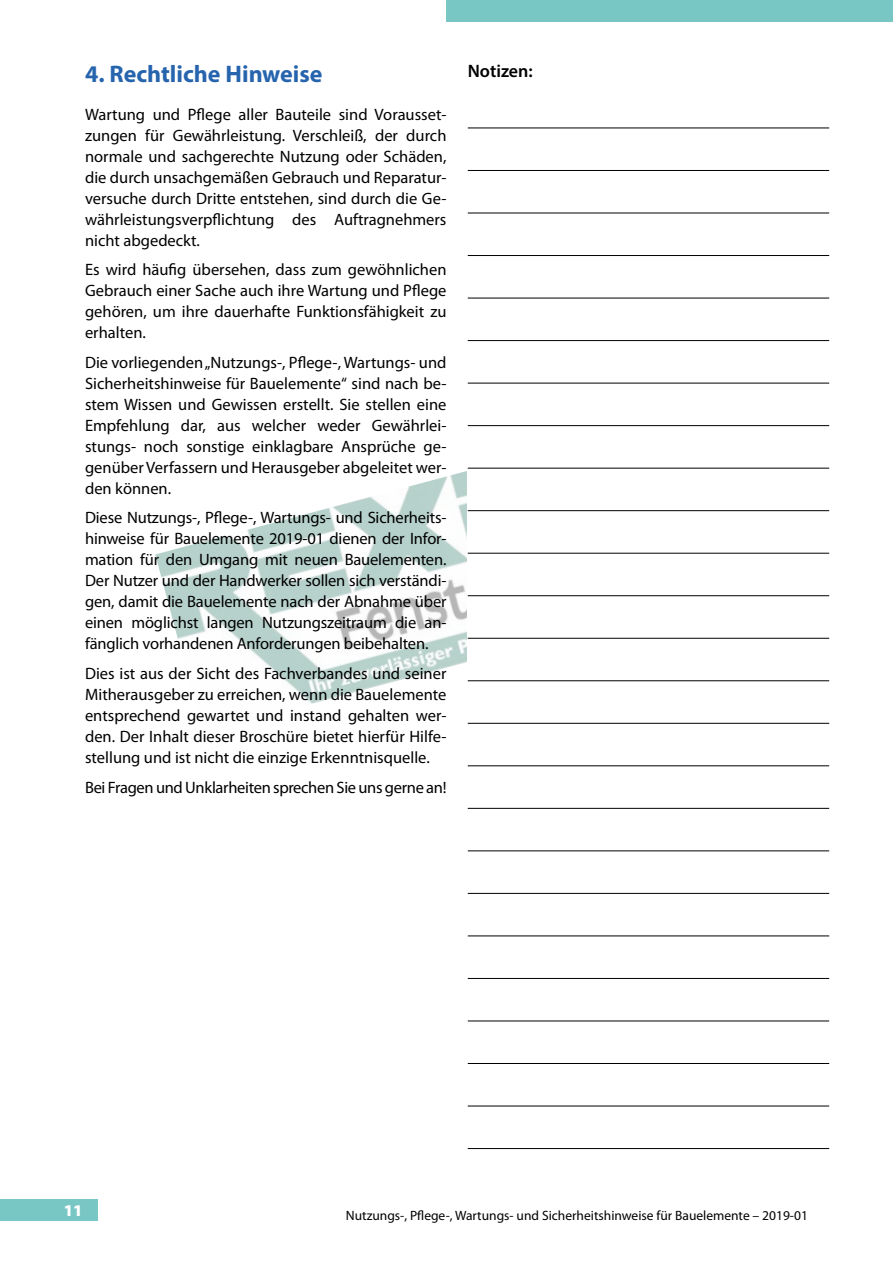
<style>
.page{position:relative;width:893px;height:1263px;background:#fff}
.page>*{position:absolute;margin:0;border:0;box-sizing:border-box;transform-origin:0 0}
.t1{font:700 24px "Myriad Pro";color:#2664ae}
.t2{font:600 18px "Myriad Pro";color:#000}
.t3{font:16.5px/21px "Myriad Pro";color:#000;text-align:justify}
.t4{font:16.5px "Myriad Pro";letter-spacing:-.02em;color:#000}
.t5{font:900 16.5px "Myriad Pro";color:#fff}
.t6{font:13.5px "Myriad Pro";color:#000}
</style>
<div class="page">
<div style="left:446px;top:0;width:447px;height:21px;background:#79c7c5"></div>
<div style="left:0;top:1199px;width:98px;height:21px;background:#79c7c5"></div>
<img style="left:155px;top:425px;width:313px;height:299px">
<hr style="left:468px;top:128px;width:361px;height:1px;background:#000">
<hr style="left:468px;top:170px;width:361px;height:1px;background:#000">
<hr style="left:468px;top:213px;width:361px;height:1px;background:#000">
<hr style="left:468px;top:255px;width:361px;height:1px;background:#000">
<hr style="left:468px;top:298px;width:361px;height:1px;background:#000">
<hr style="left:468px;top:340px;width:361px;height:1px;background:#000">
<hr style="left:468px;top:383px;width:361px;height:1px;background:#000">
<hr style="left:468px;top:425px;width:361px;height:1px;background:#000">
<hr style="left:468px;top:468px;width:361px;height:1px;background:#000">
<hr style="left:468px;top:510px;width:361px;height:1px;background:#000">
<hr style="left:468px;top:553px;width:361px;height:1px;background:#000">
<hr style="left:468px;top:595px;width:361px;height:1px;background:#000">
<hr style="left:468px;top:638px;width:361px;height:1px;background:#000">
<hr style="left:468px;top:680px;width:361px;height:1px;background:#000">
<hr style="left:468px;top:723px;width:361px;height:1px;background:#000">
<hr style="left:468px;top:765px;width:361px;height:1px;background:#000">
<hr style="left:468px;top:808px;width:361px;height:1px;background:#000">
<hr style="left:468px;top:850px;width:361px;height:1px;background:#000">
<hr style="left:468px;top:893px;width:361px;height:1px;background:#000">
<hr style="left:468px;top:935px;width:361px;height:1px;background:#000">
<hr style="left:468px;top:978px;width:361px;height:1px;background:#000">
<hr style="left:468px;top:1020px;width:361px;height:1px;background:#000">
<hr style="left:468px;top:1063px;width:361px;height:1px;background:#000">
<hr style="left:468px;top:1106px;width:361px;height:1px;background:#000">
<hr style="left:468px;top:1148px;width:361px;height:1px;background:#000">
<h1 class="t1" style="left:85px;top:58px;width:239px">4. Rechtliche Hinweise</h1>
<p class="t3" style="left:85px;top:103px;width:363px">Wartung und Pflege aller Bauteile sind Vorausset&shy;zungen für Gewährleistung. Verschleiß, der durch normale und sachgerechte Nutzung oder Schäden, die durch unsachgemäßen Gebrauch und Reparatur&shy;versuche durch Dritte entstehen, sind durch die Ge&shy;währleistungsverpflichtung des Auftragnehmers nicht abgedeckt.</p>
<p class="t3" style="left:85px;top:259px;width:363px">Es wird häufig übersehen, dass zum gewöhnlichen Gebrauch einer Sache auch ihre Wartung und Pflege gehören, um ihre dauerhafte Funktionsfähigkeit zu erhalten.</p>
<p class="t3" style="left:85px;top:352px;width:363px">Die vorliegenden „Nutzungs-, Pflege-, Wartungs- und Sicherheitshinweise für Bauelemente“ sind nach be&shy;stem Wissen und Gewissen erstellt. Sie stellen eine Empfehlung dar, aus welcher weder Gewährlei&shy;stungs- noch sonstige einklagbare Ansprüche ge&shy;genüber Verfassern und Herausgeber abgeleitet wer&shy;den können.</p>
<p class="t3" style="left:85px;top:507px;width:363px">Diese Nutzungs-, Pflege-, Wartungs- und Sicherheits&shy;hinweise für Bauelemente 2019-01 dienen der Infor&shy;mation für den Umgang mit neuen Bauelementen.<br>Der Nutzer und der Handwerker sollen sich verständi&shy;gen, damit die Bauelemente nach der Abnahme über einen möglichst langen Nutzungszeitraum die an&shy;fänglich vorhandenen Anforderungen beibehalten.</p>
<p class="t3" style="left:85px;top:663px;width:363px">Dies ist aus der Sicht des Fachverbandes und seiner Mitherausgeber zu erreichen, wenn die Bauelemente entsprechend gewartet und instand gehalten wer&shy;den. Der Inhalt dieser Broschüre bietet hierfür Hilfe&shy;stellung und ist nicht die einzige Erkenntnisquelle.</p>
<p class="t4" style="left:85px;top:777px;width:363px">Bei Fragen und Unklarheiten sprechen Sie uns gerne an!</p>
<p class="t2" style="left:468px;top:60px;width:67px">Notizen:</p>
<p class="t5" style="left:64px;top:1199px;width:20px">11</p>
<p class="t6" style="left:346px;top:1207px;width:464px">Nutzungs-, Pflege-, Wartungs- und Sicherheitshinweise für Bauelemente – 2019-01</p>
</div>
